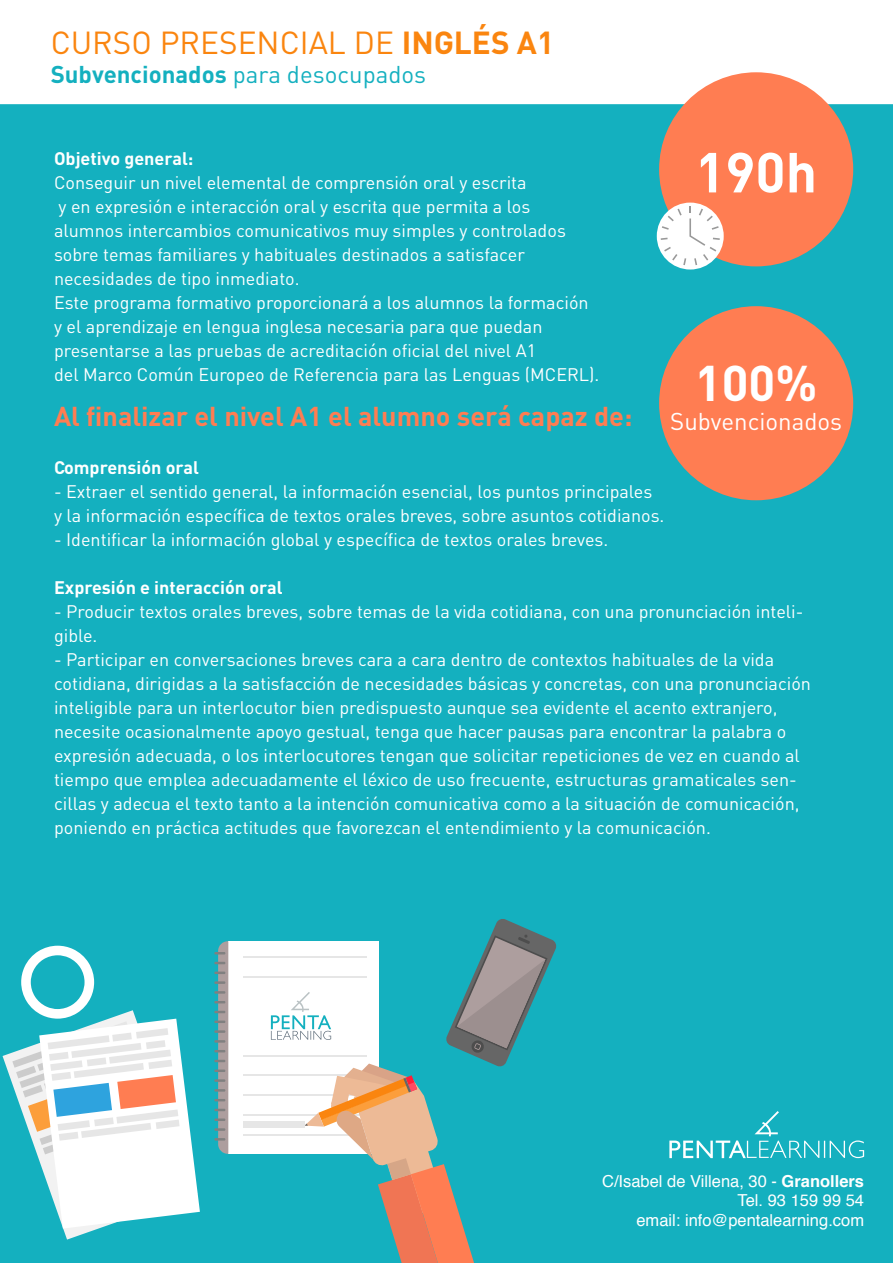
<style>
.page{position:relative;width:893px;height:1263px;background:#fff}
.page>*{position:absolute;margin:0;border:0;box-sizing:border-box;transform-origin:0 0}
.t1{font:700 55.5px "DIN";color:#fff}
.t2{font:700 49.5px "DIN";color:#fff}
.t3{font:31.5px "DIN";color:#fa850f}
.t4{font:700 27px "DIN";color:#ff7d52}
.t5{font:24px "DIN";color:#14b0bf}
.t6{font:24px "DIN";color:#fff}
.t7{font:18px/24px "DIN";color:#fff}
.t8{font:700 18px "DIN";color:#fff}
.t9{font:16.5px/19.8px "Helvetica";color:#fff;text-align:right}
.s1{font-weight:700}
</style>
<div class="page">
<div style="left:1px;top:105px;width:891px;height:1157px;background:#14b0bf"></div>
<div style="left:228px;top:941px;width:151px;height:213px;background:#fff"></div>
<svg style="left:214px;top:941px;width:14px;height:213px"></svg>
<hr style="left:243px;top:956px;width:123px;height:2px;background:#e6e6e6">
<hr style="left:243px;top:976px;width:123px;height:1px;background:#e6e6e6">
<hr style="left:243px;top:1055px;width:123px;height:1px;background:#e6e6e6">
<hr style="left:243px;top:1074px;width:123px;height:2px;background:#e6e6e6">
<hr style="left:243px;top:1094px;width:123px;height:2px;background:#e6e6e6">
<hr style="left:243px;top:1114px;width:123px;height:2px;background:#e6e6e6">
<hr style="left:243px;top:1134px;width:123px;height:1px;background:#e6e6e6">
<div style="left:243px;top:1121px;width:62px;height:7px;background:#e6e6e6"></div>
<svg style="left:3px;top:946px;width:197px;height:293px"></svg>
<svg style="left:271px;top:919px;width:286px;height:344px"></svg>
<div style="left:659px;top:72px;width:194px;height:194px;background:#ff7d52;border-radius:50%"></div>
<div style="left:657px;top:203px;width:67px;height:66px;background:#fff;border-radius:50%"></div>
<svg style="left:661px;top:206px;width:59px;height:59px"></svg>
<svg style="left:669px;top:1111px;width:195px;height:47px"></svg>
<div style="left:659px;top:306px;width:194px;height:194px;background:#ff7d52;border-radius:50%"></div>
<h3 class="t3" style="left:51px;top:23px;width:505px">CURSO PRESENCIAL DE <span class="s1">INGLÉS A1</span></h3>
<h3 class="t5" style="left:51px;top:59px;width:377px"><span class="s1">Subvencionados</span> para desocupados</h3>
<p class="t8" style="left:54px;top:146px;width:141px">Objetivo general:</p>
<p class="t7" style="left:54px;top:170px;width:547px">Conseguir un nivel elemental de comprensión oral y escrita<br>y en expresión e interacción oral y escrita que permita a los alumnos intercambios comunicativos muy simples y controlados sobre temas familiares y habituales destinados a satisfacer necesidades de tipo inmediato.<br>Este programa formativo proporcionará a los alumnos la formación y el aprendizaje en lengua inglesa necesaria para que puedan presentarse a las pruebas de acreditación oficial del nivel A1<br>del Marco Común Europeo de Referencia para las Lenguas (MCERL).</p>
<h3 class="t4" style="left:54px;top:398px;width:580px">Al finalizar el nivel A1 el alumno será capaz de:</h3>
<p class="t8" style="left:54px;top:455px;width:147px">Comprensión oral</p>
<p class="t7" style="left:54px;top:479px;width:612px">- Extraer el sentido general, la información esencial, los puntos principales y la información específica de textos orales breves, sobre asuntos cotidianos.</p>
<p class="t7" style="left:54px;top:527px;width:556px">- Identificar la información global y específica de textos orales breves.</p>
<p class="t8" style="left:54px;top:575px;width:230px">Expresión e interacción oral</p>
<p class="t7" style="left:54px;top:599px;width:751px">- Producir textos orales breves, sobre temas de la vida cotidiana, con una pronunciación inteli&shy;gible.</p>
<p class="t7" style="left:54px;top:647px;width:758px">- Participar en conversaciones breves cara a cara dentro de contextos habituales de la vida cotidiana, dirigidas a la satisfacción de necesidades básicas y concretas, con una pronunciación inteligible para un interlocutor bien predispuesto aunque sea evidente el acento extranjero, necesite ocasionalmente apoyo gestual, tenga que hacer pausas para encontrar la palabra o expresión adecuada, o los interlocutores tengan que solicitar repeticiones de vez en cuando al tiempo que emplea adecuadamente el léxico de uso frecuente, estructuras gramaticales sen&shy;cillas y adecua el texto tanto a la intención comunicativa como a la situación de comunicación, poniendo en práctica actitudes que favorezcan el entendimiento y la comunicación.</p>
<h1 class="t1" style="left:695px;top:136px;width:123px">190h</h1>
<h2 class="t2" style="left:695px;top:351px;width:124px">100%</h2>
<h3 class="t6" style="left:670px;top:406px;width:173px">Subvencionados</h3>
<p class="t9" style="left:602px;top:1172px;width:264px">C/Isabel de Villena, 30 - <span class="s1">Granollers<br></span>Tel. 93 159 99 54<br>email: info@pentalearning.com</p>
</div>
